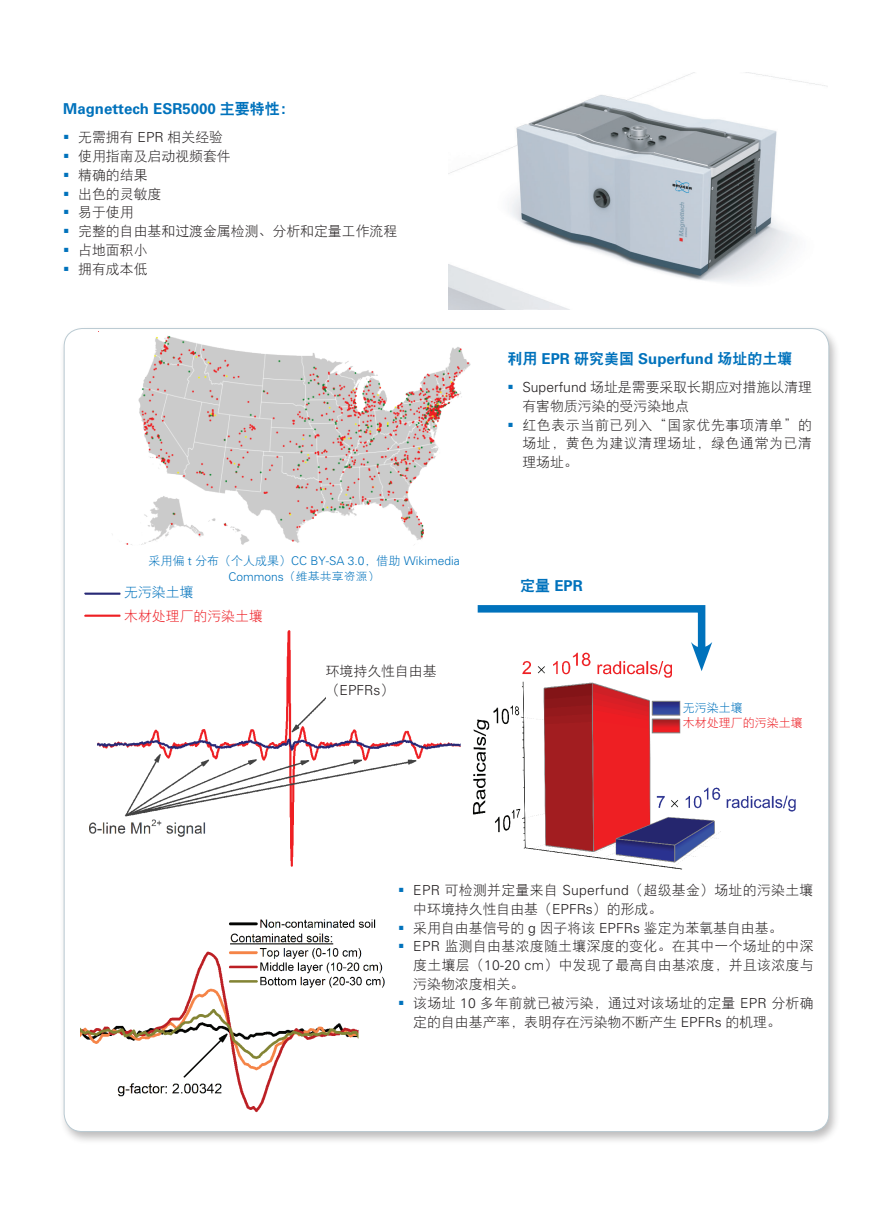
<style>
.page{position:relative;width:893px;height:1212px;background:#fff}
.page>*{position:absolute;margin:0;border:0;box-sizing:border-box;transform-origin:0 0}
.application_subhead{font:700 15px "Univers LT Std";color:#0072bc}
.application_body{font:13.8px/18.8px "DF Hei W3";color:#231f20}
.application_body-2{font:13.8px/18.8px "DF Hei W3";letter-spacing:.025em;color:#231f20}
.application_body-3{font:13.8px "DF Hei W3";color:#ed1e24}
.application_body-4{font:13.8px "DF Hei W3";color:#0072bc}
.application_legend{font:300 12px/15.8px "Univers LT Std";color:#0072bc;text-align:center}
.application_body-5{font:12px "DF Hei W3";color:#ed1e24}
.application_body-6{font:12px "DF Hei W3";color:#0072bc}
.s1{font-family:"DFP Hei W9";font-weight:400}
.s2{font-family:"Univers LT Std";font-weight:300}
.s3{font-family:"DF Hei W3";font-weight:400}
</style>
<div class="page">
<div style="left:59px;top:325px;width:782px;height:820px;background:#231f20;opacity:.3"></div>
<div style="left:64px;top:328px;width:765px;height:803px;background:#fff;border-radius:18px"></div>
<img style="left:112px;top:336px;width:359px;height:209px">
<img style="left:449px;top:72px;width:379px;height:237px">
<img style="left:84px;top:592px;width:376px;height:275px">
<img style="left:473px;top:671px;width:323px;height:199px">
<svg style="left:477px;top:605px;width:235px;height:66px"></svg>
<img style="left:81px;top:919px;width:304px;height:194px">
<div style="left:124px;top:582px;width:319px;height:20px;background:#fff"></div>
<div style="left:683px;top:697px;width:138px;height:21px;background:#fff"></div>
<div style="left:683px;top:719px;width:138px;height:39px;background:#fff"></div>
<div style="left:124px;top:605px;width:319px;height:22px;background:#fff"></div>
<div style="left:326px;top:646px;width:132px;height:68px;background:#fff"></div>
<div style="left:120px;top:628px;width:135px;height:28px;background:#fff"></div>
<p class="application_subhead" style="left:63px;top:100px;width:233px">Magnettech ESR5000 <span class="s1">主要特性：</span></p>
<p class="application_body" style="left:78px;top:128px;width:146px">无需拥有 <span class="s2">EPR</span> 相关经验</p>
<p class="application_body" style="left:78px;top:147px;width:154px">使用指南及启动视频套件</p>
<p class="application_body" style="left:78px;top:165px;width:71px">精确的结果</p>
<p class="application_body" style="left:78px;top:184px;width:85px">出色的灵敏度</p>
<p class="application_body" style="left:78px;top:203px;width:57px">易于使用</p>
<p class="application_body" style="left:78px;top:222px;width:321px">完整的自由基和过渡金属检测、分析和定量工作流程</p>
<p class="application_body" style="left:78px;top:240px;width:71px">占地面积小</p>
<p class="application_body" style="left:78px;top:259px;width:71px">拥有成本低</p>
<p class="application_legend" style="left:149px;top:553px;width:313px"><span class="s3">采用偏</span> t <span class="s3">分布（个人成果）</span>CC BY-SA 3.0<span class="s3">，借助</span> Wikimedia<br>Commons<span class="s3">（维基共享资源）</span></p>
<p class="application_body-4" style="left:124px;top:585px;width:71px">无污染土壤</p>
<p class="application_body-3" style="left:124px;top:609px;width:140px">木材处理厂的污染土壤</p>
<p class="application_body" style="left:326px;top:662px;width:112px">环境持久性自由基（<span class="s2">EPFRs</span>）</p>
<p class="application_subhead" style="left:507px;top:350px;width:287px"><span class="s1">利用</span> EPR <span class="s1">研究美国</span> Superfund <span class="s1">场址的土壤</span></p>
<p class="application_body" style="left:522px;top:378px;width:291px"><span class="s2">Superfund</span> 场址是需要采取长期应对措施以清理有害物质污染的受污染地点</p>
<p class="application_body" style="left:522px;top:415px;width:291px;text-align:justify">红色表示当前已列入“国家优先事项清单”的场址，黄色为建议清理场址，绿色通常为已清理场址。</p>
<p class="application_subhead" style="left:520px;top:577px;width:64px"><span class="s1">定量</span> EPR</p>
<p class="application_body-6" style="left:683px;top:702px;width:61px">无污染土壤</p>
<p class="application_body-5" style="left:683px;top:717px;width:122px">木材处理厂的污染土壤</p>
<p class="application_body-2" style="left:413px;top:881px;width:402px"><span class="s2">EPR</span> 可检测并定量来自 <span class="s2">Superfund</span>（超级基金）场址的污染土壤中环境持久性自由基（<span class="s2">EPFRs</span>）的形成。</p>
<p class="application_body" style="left:413px;top:918px;width:371px">采用自由基信号的 <span class="s2">g</span> 因子将该 <span class="s2">EPFRs</span> 鉴定为苯氧基自由基。</p>
<p class="application_body" style="left:413px;top:937px;width:402px;text-align:justify"><span class="s2">EPR</span> 监测自由基浓度随土壤深度的变化。在其中一个场址的中深度土壤层（<span class="s2">10-20 cm</span>）中发现了最高自由基浓度，并且该浓度与污染物浓度相关。</p>
<p class="application_body-2" style="left:413px;top:993px;width:402px">该场址 <span class="s2">10</span> 多年前就已被污染，通过对该场址的定量 <span class="s2">EPR</span> 分析确定的自由基产率，表明存在污染物不断产生 <span class="s2">EPFRs</span> 的机理。</p>
</div>
